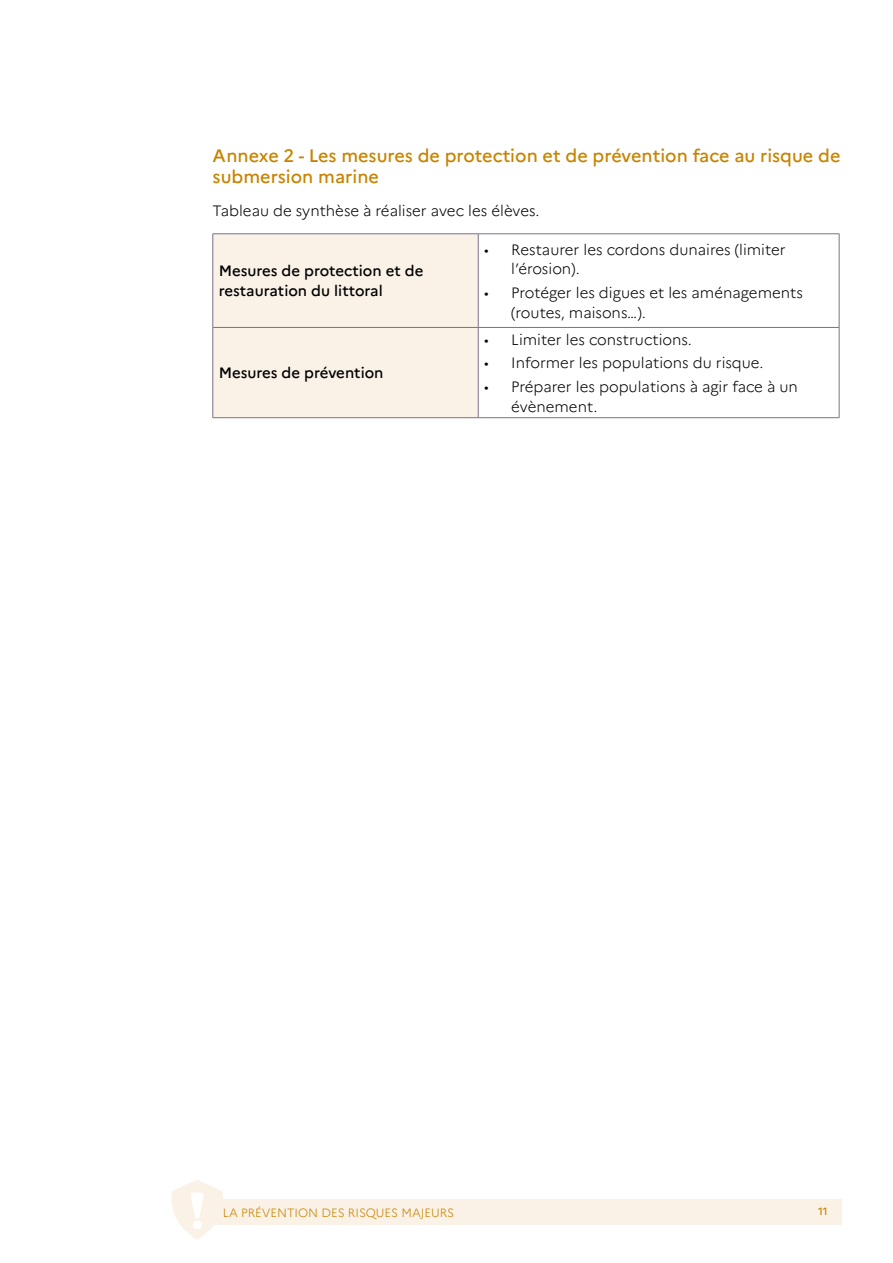
<style>
.page{position:relative;width:893px;height:1263px;background:#fff}
.page>*{position:absolute;margin:0;border:0;box-sizing:border-box;transform-origin:0 0}
.t1{font:500 18px/21px "Marianne";color:#c88401}
.t2{font:300 15px/19.5px "Marianne";color:#000}
.t3{font:500 15px/19.5px "Marianne";color:#000}
.t4{font:300 12px "Marianne";color:#c88401}
.t5{font:500 10.5px "Marianne";color:#c88401}
</style>
<div class="page">
<div style="left:212px;top:1199px;width:629px;height:26px;background:#faf2e7"></div>
<svg style="left:172px;top:1180px;width:51px;height:60px"></svg>
<div style="left:193px;top:1220px;width:8px;height:9px;background:#fff;border-radius:50%"></div>
<div style="left:214px;top:235px;width:264px;height:182px;background:#faf2e7"></div>
<hr style="left:213px;top:234px;width:265px;height:1px;background:#79718d">
<hr style="left:213px;top:234px;width:1px;height:93px;background:#79718d">
<hr style="left:478px;top:234px;width:361px;height:1px;background:#79718d">
<hr style="left:478px;top:234px;width:1px;height:93px;background:#79718d">
<hr style="left:839px;top:234px;width:1px;height:93px;background:#79718d">
<hr style="left:213px;top:328px;width:1px;height:89px;background:#79718d">
<hr style="left:213px;top:417px;width:265px;height:1px;background:#79718d">
<hr style="left:478px;top:328px;width:1px;height:89px;background:#79718d">
<hr style="left:839px;top:328px;width:1px;height:89px;background:#79718d">
<hr style="left:478px;top:417px;width:361px;height:1px;background:#79718d">
<hr style="left:213px;top:327px;width:265px;height:1px;background:#79718d">
<hr style="left:478px;top:327px;width:361px;height:1px;background:#79718d">
<p class="t1" style="left:213px;top:145px;width:629px">Annexe 2 - Les mesures de protection et de prévention face au risque de submersion marine</p>
<p class="t2" style="left:213px;top:200px;width:328px">Tableau de synthèse à réaliser avec les élèves.</p>
<p class="t3" style="left:219px;top:261px;width:206px">Mesures de protection et de restauration du littoral</p>
<p class="t3" style="left:219px;top:363px;width:166px">Mesures de prévention</p>
<p class="t2" style="left:511px;top:240px;width:276px;text-indent:-27px">• Restaurer les cordons dunaires (limiter l’érosion).</p>
<p class="t2" style="left:511px;top:283px;width:293px;text-indent:-27px">• Protéger les digues et les aménagements (routes, maisons…).</p>
<p class="t2" style="left:484px;top:330px;width:209px">• Limiter les constructions.</p>
<p class="t2" style="left:484px;top:353px;width:281px">• Informer les populations du risque.</p>
<p class="t2" style="left:511px;top:377px;width:288px;text-indent:-27px">• Préparer les populations à agir face à un évènement.</p>
<p class="t4" style="left:223px;top:1205px;width:233px">LA PRÉVENTION DES RISQUES MAJEURS</p>
<p class="t5" style="left:818px;top:1205px;width:11px">11</p>
</div>
